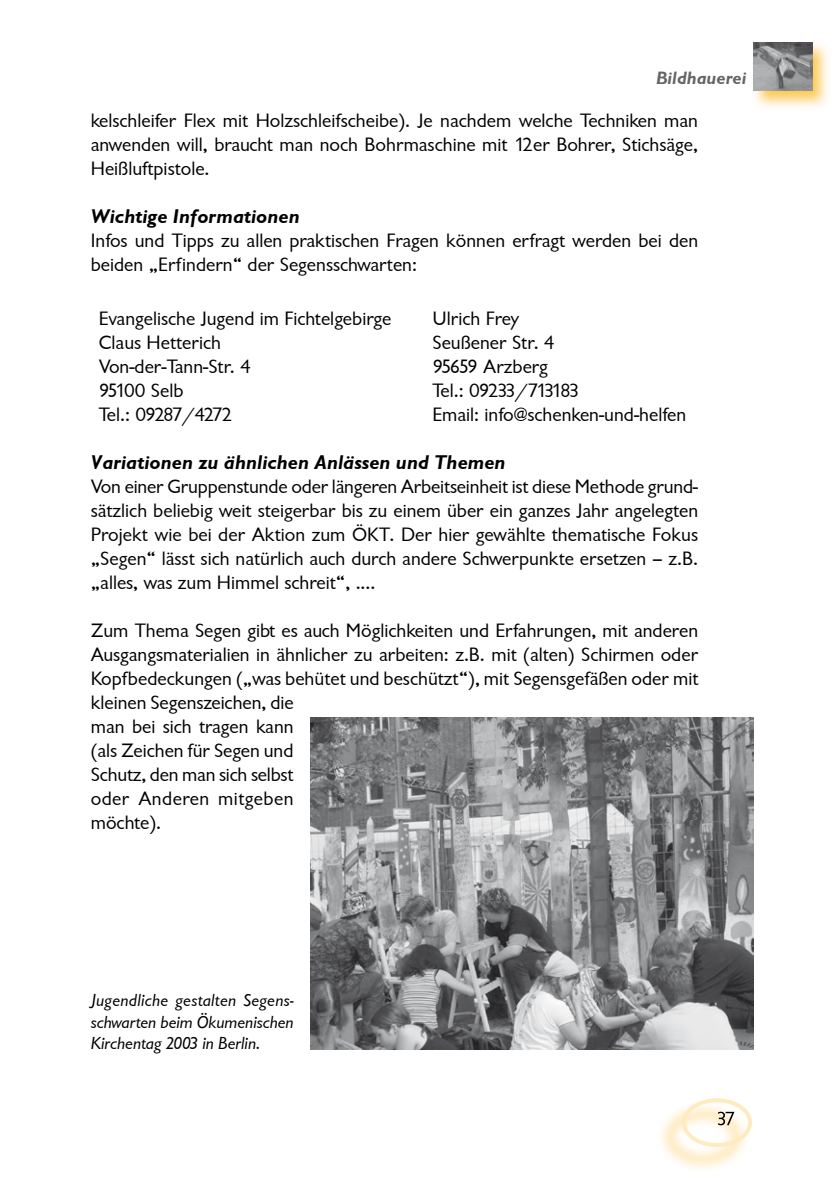
<style>
.page{position:relative;width:840px;height:1191px;background:#fff}
.page>*{position:absolute;margin:0;border:0;box-sizing:border-box;transform-origin:0 0}
.t1{font:20px/24px "Garrison Sans";color:#000}
.t2{font:20px "Garrison Sans BOLDITALIC";color:#000}
.t3{font:18px/21.6px "Garrison Sans ITALIC";color:#000;text-align:justify}
.t4{font:18px "Garrison Sans BOLDITALIC";color:#646567}
</style>
<div class="page">
<svg style="left:681px;top:1098px;width:70px;height:49px"></svg>
<img style="left:754px;top:42px;width:74px;height:65px">
<img style="left:753px;top:42px;width:58px;height:49px">
<img style="left:310px;top:717px;width:443px;height:332px">
<p class="t4" style="left:655px;top:67px;width:92px">Bildhauerei</p>
<p class="t1" style="left:91px;top:109px;width:608px;text-align:justify">kelschleifer Flex mit Holzschleifscheibe). Je nachdem welche Techniken man anwenden will, braucht man noch Bohrmaschine mit 12er Bohrer, Stichsäge, Heißluftpistole.</p>
<p class="t2" style="left:91px;top:205px;width:210px">Wichtige Informationen</p>
<p class="t1" style="left:91px;top:229px;width:608px">Infos und Tipps zu allen praktischen Fragen können erfragt werden bei den beiden „Erfindern“ der Segensschwarten:</p>
<p class="t1" style="left:99px;top:306px;width:294px">Evangelische Jugend im Fichtelgebirge<br>Claus Hetterich<br>Von-der-Tann-Str. 4<br>95100 Selb<br>Tel.: 09287/4272</p>
<p class="t1" style="left:432px;top:306px;width:255px">Ulrich Frey<br>Seußener Str. 4<br>95659 Arzberg<br>Tel.: 09233/713183<br>Email: info@schenken-und-helfen</p>
<p class="t2" style="left:91px;top:450px;width:416px">Variationen zu ähnlichen Anlässen und Themen</p>
<p class="t1" style="left:91px;top:474px;width:608px;text-align:justify">Von einer Gruppenstunde oder längeren Arbeitseinheit ist diese Methode grund&shy;sätzlich beliebig weit steigerbar bis zu einem über ein ganzes Jahr angelegten Projekt wie bei der Aktion zum ÖKT. Der hier gewählte thematische Fokus „Segen“ lässt sich natürlich auch durch andere Schwerpunkte ersetzen – z.B. „alles, was zum Himmel schreit“, ....</p>
<p class="t1" style="left:91px;top:618px;width:608px">Zum Thema Segen gibt es auch Möglichkeiten und Erfahrungen, mit anderen Ausgangsmaterialien in ähnlicher zu arbeiten: z.B. mit (alten) Schirmen oder Kopfbedeckungen („was behütet und beschützt“), mit Segensgefäßen oder mit kleinen Segenszeichen, die<br>man bei sich tragen kann<br>(als Zeichen für Segen und<br>Schutz, den man sich selbst<br>oder Anderen mitgeben<br>möchte).</p>
<p class="t3" style="left:91px;top:989px;width:204px">Jugendliche gestalten Segens&shy;schwarten beim Ökumenischen Kirchentag 2003 in Berlin.</p>
</div>
